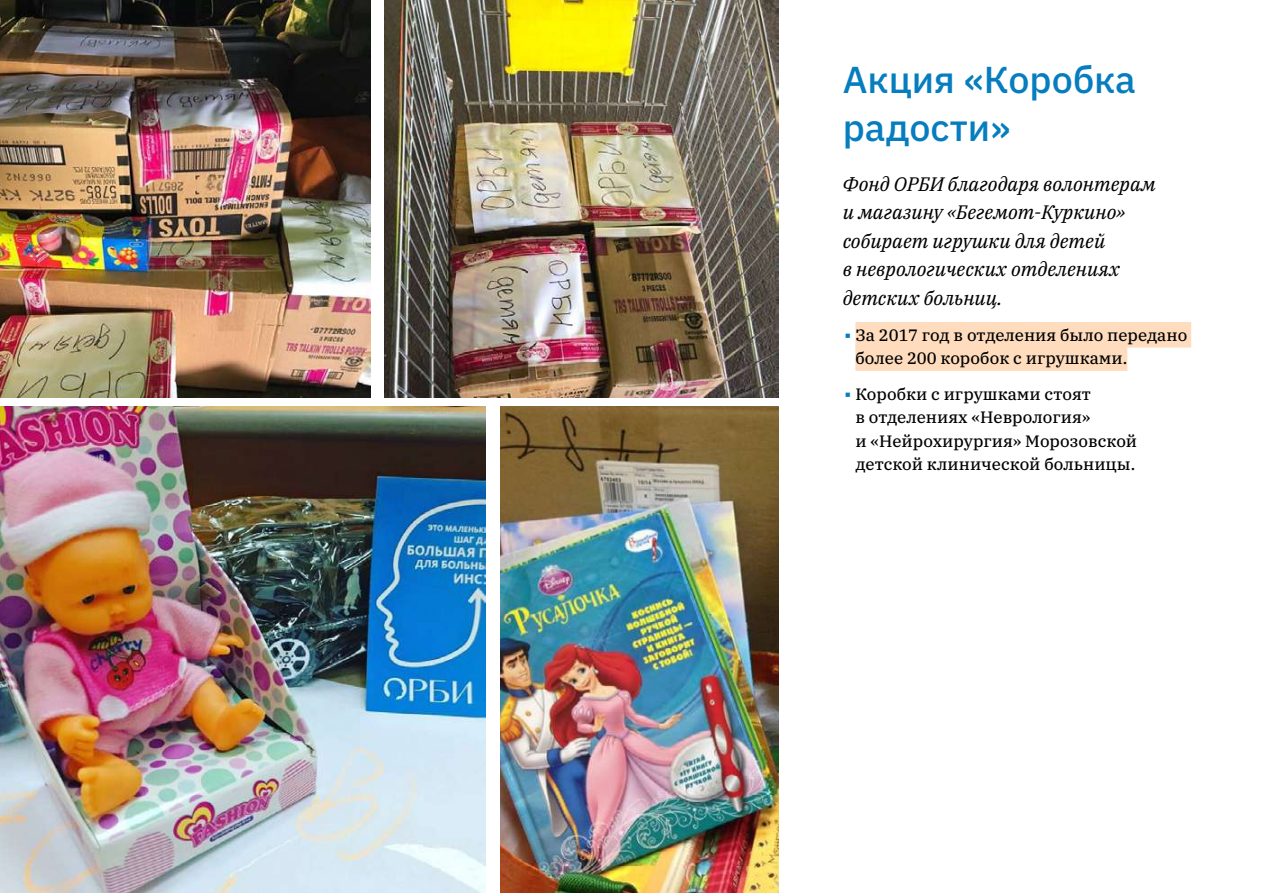
<style>
.page{position:relative;width:1263px;height:893px;background:#fff}
.page>*{position:absolute;margin:0;border:0;box-sizing:border-box;transform-origin:0 0}
.t1{font:500 37.5px/48px "IBM Plex Sans";color:#057dbe}
.t2{font:italic 19.5px/28.5px "IBM Plex Serif";color:#000}
.t3{font:16.5px/23.2px "IBM Plex Serif Text";color:#000}
</style>
<div class="page">
<div style="left:855px;top:322px;width:336px;height:26px;background:#fedcbd"></div>
<div style="left:855px;top:345px;width:272px;height:26px;background:#fedcbd"></div>
<img style="left:500px;top:406px;width:278px;height:487px">
<img style="left:0;top:406px;width:486px;height:487px">
<img style="left:0;top:0;width:371px;height:398px">
<img style="left:384px;top:0;width:394px;height:398px">
<h1 class="t1" style="left:843px;top:53px;width:295px">Акция «Коробка радости»</h1>
<p class="t2" style="left:843px;top:168px;width:315px">Фонд ОРБИ благодаря волонтерам и магазину «Бегемот-Куркино» собирает игрушки для детей<br>в неврологических отделениях детских больниц.</p>
<p class="t3" style="left:855px;top:322px;width:333px">За 2017 год в отделения было передано более 200 коробок с игрушками.</p>
<p class="t3" style="left:855px;top:381px;width:283px">Коробки с игрушками стоят<br>в отделениях «Неврология»<br>и «Нейрохирургия» Морозовской детской клинической больницы.</p>
</div>
